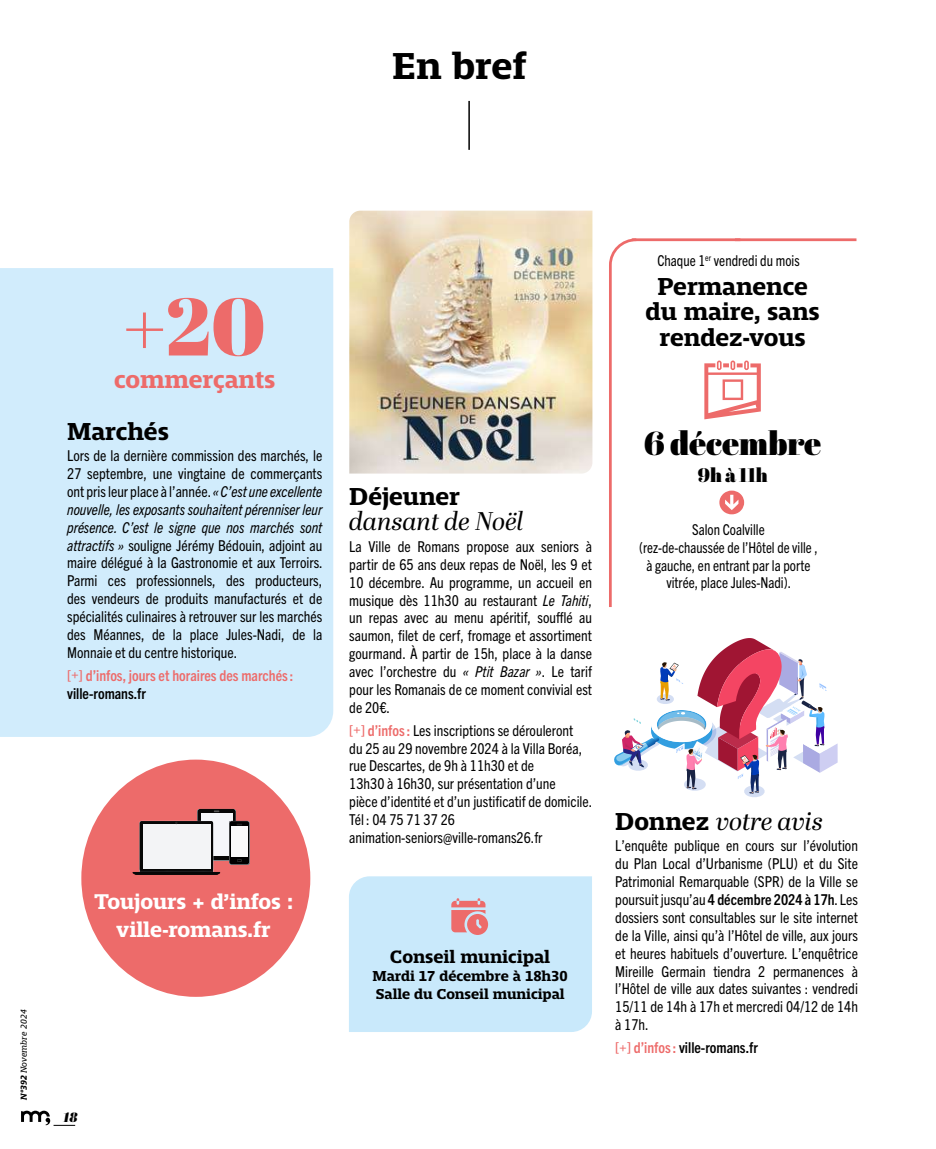
<style>
.page{position:relative;width:936px;height:1149px;background:#fff}
.page>*{position:absolute;margin:0;border:0;box-sizing:border-box;transform-origin:0 0}
.t1{font:900 81px "Abril Display";color:#ed6b6a}
.t2{font:700 39px "Mislab Std";color:#000}
.t3{font:900 33px "Abril Display";color:#000}
.t4{font:700 25.5px/25.5px "Mislab Std";color:#000;text-align:center}
.t5{font:italic 25.5px "Abril Display";color:#000}
.t6{font:700 25.5px "Mislab Std";color:#ed6b6a}
.t7{font:700 22.2px/27.3px "Mislab Std";color:#fff;text-align:center}
.t8{font:900 19.5px "Abril Display";color:#000}
.t9{font:700 18.75px "Mislab Std";color:#000}
.t10{font:condensed 15px/17.9px "Trade Gothic Next LT Pro";color:#000;text-align:justify}
.t11{font:condensed 15px/17.9px "Trade Gothic Next LT Pro";color:#000;text-align:center;scale:.96 1}
.t12{font:700 15px/18px "Mislab Std";color:#000}
.t13{font:700 condensed 15px "Trade Gothic Next LT Pro";color:#000}
.t14{font:700 condensed 15px "Trade Gothic Next LT Pro";color:#ed6b6a}
.t15{font:italic 13.35px "Abril Display Bl";color:#000}
.t16{font:italic 9px "Mislab Std";color:#000}
.s1{font-weight:700}
.s2{font-style:italic}
.s3{font-weight:700;color:#ed6b6a}
.s4{font-family:"Mislab Std";font-weight:700;font-style:normal}
.s5{color:#ed6b6a}
</style>
<div class="page">
<hr style="left:468px;top:101px;width:2px;height:49px;background:#000">
<div style="left:0;top:268px;width:333px;height:468px;background:#d1ecfc"></div>
<div style="left:81px;top:759px;width:229px;height:237px;background:#ed6b6a;border-radius:50%"></div>
<svg style="left:197px;top:808px;width:38px;height:52px"></svg>
<div style="left:198px;top:808px;width:37px;height:51px;background:#070707;border-radius:3px"></div>
<div style="left:201px;top:813px;width:31px;height:42px;background:#f5f6fa"></div>
<svg style="left:229px;top:820px;width:20px;height:44px"></svg>
<div style="left:231px;top:826px;width:17px;height:30px;background:#fafafa"></div>
<svg style="left:133px;top:820px;width:87px;height:54px"></svg>
<div style="left:349px;top:876px;width:243px;height:155px;background:#c9e9fb"></div>
<svg style="left:719px;top:490px;width:25px;height:24px"></svg>
<hr style="left:735px;top:238px;width:121px;height:3px;background:#ed6b6a">
<hr style="left:631px;top:238px;width:109px;height:3px;background:#ed6b6a">
<svg style="left:609px;top:238px;width:30px;height:369px"></svg>
<svg style="left:704px;top:360px;width:56px;height:59px"></svg>
<img style="left:349px;top:210px;width:243px;height:263px">
<svg style="left:614px;top:638px;width:223px;height:159px"></svg>
<svg style="left:21px;top:1110px;width:54px;height:15px"></svg>
<h2 class="t2" style="left:392px;top:47px;width:136px">En bref</h2>
<p class="t16" style="left:19px;top:1099px;width:92px;rotate:-90deg"><span class="s1">N°392</span> Novembre 2024</p>
<h1 class="t1" style="left:124px;top:269px;width:143px">+20</h1>
<h3 class="t6" style="left:114px;top:367px;width:163px">commerçants</h3>
<h3 class="t4" style="left:67px;top:418px;width:103px">Marchés</h3>
<p class="t10" style="left:67px;top:446px;width:257px">Lors de la dernière commission des marchés, le 27 septembre, une vingtaine de commerçants ont pris leur place à l’année. <span class="s2">« C’est une excellente nouvelle, les exposants souhaitent pérenniser leur présence. C’est le signe que nos marchés sont attractifs »</span> souligne Jérémy Bédouin, adjoint au maire délégué à la Gastronomie et aux Terroirs.<br>Parmi ces professionnels, des producteurs, des vendeurs de produits manufacturés et de spécialités culinaires à retrouver sur les marchés des Méannes, de la place Jules-Nadi, de la Monnaie et du centre historique.</p>
<p class="t14" style="left:67px;top:664px;width:228px">[+] d’infos, jours et horaires des marchés :</p>
<p class="t13" style="left:67px;top:682px;width:80px">ville-romans.fr</p>
<h3 class="t7" style="left:94px;top:888px;width:200px">Toujours + d’infos : ville-romans.fr</h3>
<p class="t15" style="left:63px;top:1107px;width:16px">18</p>
<p class="t11" style="left:657px;top:251px;width:150px">Chaque 1<sup>er</sup> vendredi du mois</p>
<h3 class="t4" style="left:645px;top:274px;width:176px">Permanence du maire, sans rendez-vous</h3>
<h3 class="t4" style="left:349px;top:483px;width:112px">Déjeuner</h3>
<h3 class="t5" style="left:349px;top:503px;width:176px">dansant de Noël</h3>
<p class="t10" style="left:349px;top:536px;width:244px">La Ville de Romans propose aux seniors à partir de 65 ans deux repas de Noël, les 9 et 10 décembre. Au programme, un accueil en musique dès 11h30 au restaurant <span class="s2">Le Tahiti</span>, un repas avec au menu apéritif, soufflé au saumon, filet de cerf, fromage et assortiment gourmand. À partir de 15h, place à la danse avec l’orchestre du <span class="s2">« Ptit Bazar »</span>. Le tarif pour les Romanais de ce moment convivial est de 20€.</p>
<p class="t10" style="left:349px;top:720px;width:244px;text-align:left"><span class="s3">[+] d’infos :</span> Les inscriptions se dérouleront<br>du 25 au 29 novembre 2024 à la Villa Boréa, rue Descartes, de 9h à 11h30 et de<br>13h30 à 16h30, sur présentation d’une<br>pièce d’identité et d’un justificatif de domicile.<br>Tél : 04 75 71 37 26 animation-seniors@ville-romans26.fr</p>
<p class="t9" style="left:390px;top:946px;width:161px">Conseil municipal</p>
<p class="t12" style="left:372px;top:966px;width:197px">Mardi 17 décembre à 18h30<br>Salle du Conseil municipal</p>
<h3 class="t3" style="left:644px;top:419px;width:179px">6 décembre</h3>
<h3 class="t8" style="left:697px;top:461px;width:71px">9h à 11h</h3>
<p class="t11" style="left:639px;top:519px;width:187px">Salon Coalville<br>(rez-de-chaussée de l’Hôtel de ville , à gauche, en entrant par la porte vitrée, place Jules-Nadi).</p>
<h3 class="t5" style="left:615px;top:802px;width:209px"><span class="s4">Donnez</span> votre avis</h3>
<p class="t10" style="left:615px;top:835px;width:244px">L’enquête publique en cours sur l’évolution du Plan Local d’Urbanisme (PLU) et du Site Patrimonial Remarquable (SPR) de la Ville se poursuit jusqu’au <span class="s1">4 décembre 2024 à 17h</span>. Les dossiers sont consultables sur le site internet de la Ville, ainsi qu’à l’Hôtel de ville, aux jours et heures habituels d’ouverture. L’enquêtrice Mireille Germain tiendra 2 permanences à l’Hôtel de ville aux dates suivantes : vendredi 15/11 de 14h à 17h et mercredi 04/12 de 14h à 17h.</p>
<p class="t13" style="left:615px;top:1037px;width:144px"><span class="s5">[+] d’infos :</span> ville-romans.fr</p>
</div>
